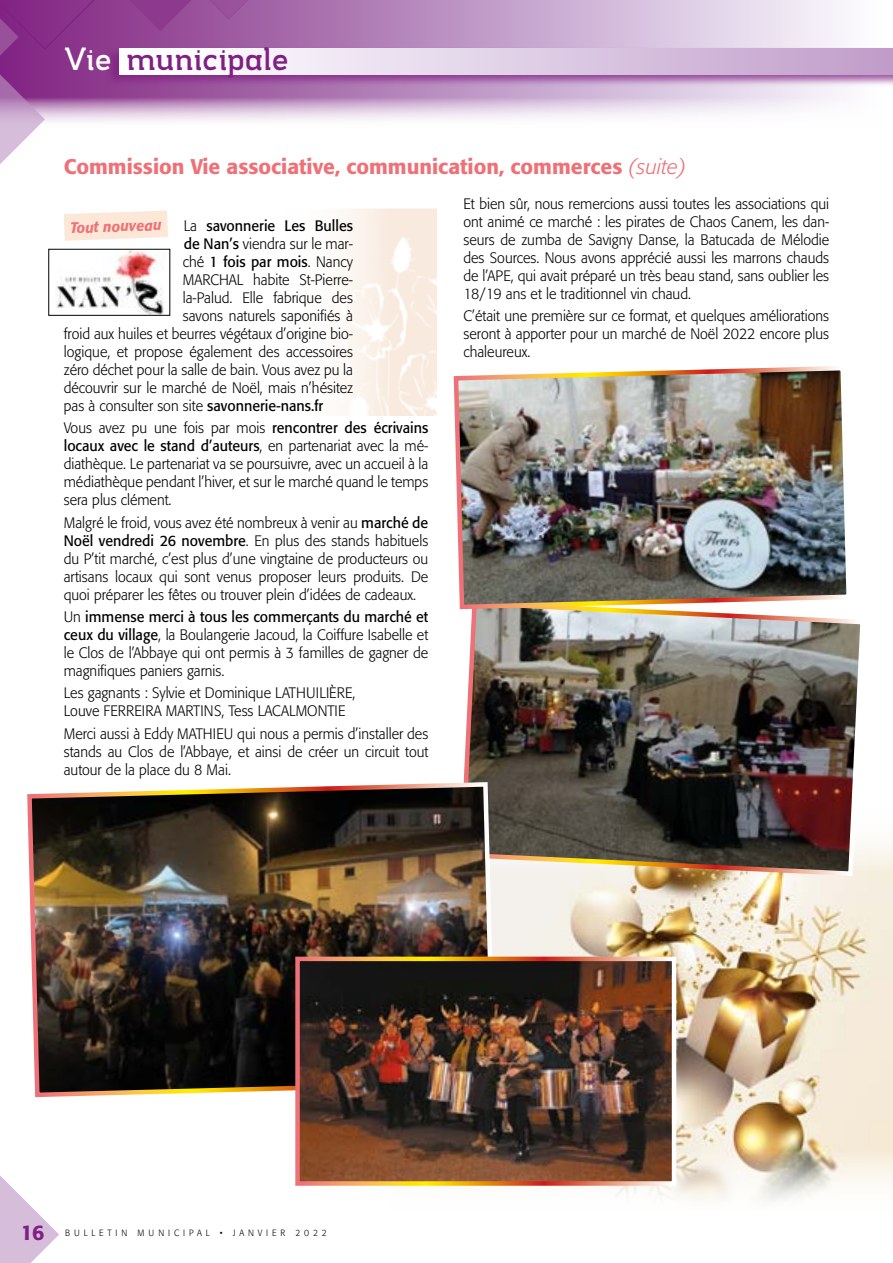
<style>
.page{position:relative;width:893px;height:1263px;background:#fff}
.page>*{position:absolute;margin:0;border:0;box-sizing:border-box;transform-origin:0 0}
.t1{font:30px "Musket";color:#7f2082}
.t2{font:500 21px "Formata";color:#ee7177}
.t3{font:500 21px "Formata";color:#7f2082}
.t4{font:300 15px/18px "Formata";color:#000;text-align:justify;scale:.95 1}
.t5{font:15px "Formata";color:#000;scale:.95 1}
.t6{font:italic 500 15px "Formata";color:#ee7177;scale:.95 1}
.t7{font:300 9px "Formata";letter-spacing:.45em;color:#000;scale:.95 1}
.s1{color:#fff}
.s2{font-weight:300;font-style:italic}
.s3{font-weight:300}
.s4{font-weight:400}
</style>
<div class="page">
<img style="left:498px;top:843px;width:395px;height:358px">
<img style="left:342px;top:209px;width:95px;height:206px">
<svg style="left:0;top:1175px;width:59px;height:88px"></svg>
<svg style="left:0;top:0;width:854px;height:122px;background:#ccacd1"></svg>
<div style="left:106px;top:47px;width:787px;height:39px;background:#7f2082;opacity:.75"></div>
<div style="left:119px;top:49px;width:774px;height:25px;background:linear-gradient(to right,#fff,#c09dcb)"></div>
<svg style="left:129px;top:0;width:168px;height:31px;background:#99529b"></svg>
<svg style="left:0;top:0;width:108px;height:56px;background:#883189"></svg>
<svg style="left:0;top:62px;width:45px;height:102px"></svg>
<svg style="left:892px;top:47px;width:1px;height:39px"></svg>
<img style="left:56px;top:251px;width:108px;height:63px">
<div style="left:48px;top:249px;width:122px;height:67px;border:1px solid #010202"></div>
<svg style="left:64px;top:210px;width:104px;height:31px;background:#fdebdd"></svg>
<img style="left:463px;top:611px;width:404px;height:267px">
<img style="left:27px;top:780px;width:471px;height:318px">
<img style="left:300px;top:962px;width:371px;height:219px">
<div style="left:295px;top:957px;width:381px;height:229px;border:4px solid #fff"></div>
<img style="left:453px;top:366px;width:394px;height:245px">
<h1 class="t1" style="left:64px;top:41px;width:226px"><span class="s1">Vie</span> municipale</h1>
<h2 class="t2" style="left:64px;top:154px;width:624px">Commission Vie associative, communication, commerces <span class="s2">(suite)</span></h2>
<p class="t5" style="left:184px;top:217px;width:180px"><span class="s3">La</span> savonnerie Les Bulles</p>
<p class="t4" style="left:184px;top:235px;width:180px"><span class="s4">de Nan’s</span> viendra sur le mar-</p>
<p class="t5" style="left:183px;top:253px;width:181px"><span class="s3">ché</span> 1 fois par mois<span class="s3">. Nancy</span></p>
<p class="t4" style="left:183px;top:271px;width:181px">MARCHAL habite St-Pierre-</p>
<p class="t4" style="left:183px;top:289px;width:181px">la-Palud. Elle fabrique des</p>
<p class="t4" style="left:183px;top:307px;width:181px">savons naturels saponifiés à</p>
<p class="t4" style="left:64px;top:325px;width:306px">froid aux huiles et beurres végétaux d’origine bio-</p>
<p class="t4" style="left:64px;top:343px;width:306px">logique, et propose également des accessoires</p>
<p class="t4" style="left:64px;top:361px;width:306px">zéro déchet pour la salle de bain. Vous avez pu la</p>
<p class="t4" style="left:64px;top:379px;width:306px">découvrir sur le marché de Noël, mais n’hésitez</p>
<p class="t4" style="left:64px;top:397px;width:275px">pas à consulter son site <span class="s4">savonnerie-nans.fr</span></p>
<p class="t4" style="left:64px;top:419px;width:385px">Vous avez pu une fois par mois <span class="s4">rencontrer des écrivains locaux avec le stand d’auteurs</span>, en partenariat avec la mé&shy;diathèque. Le partenariat va se poursuivre, avec un accueil à la médiathèque pendant l’hiver, et sur le marché quand le temps sera plus clément.</p>
<p class="t4" style="left:64px;top:514px;width:385px">Malgré le froid, vous avez été nombreux à venir au <span class="s4">marché de Noël vendredi 26 novembre</span>. En plus des stands habituels du P’tit marché, c’est plus d’une vingtaine de producteurs ou artisans locaux qui sont venus proposer leurs produits. De quoi préparer les fêtes ou trouver plein d’idées de cadeaux.</p>
<p class="t4" style="left:64px;top:608px;width:385px">Un <span class="s4">immense merci à tous les commerçants du marché et ceux du village</span>, la Boulangerie Jacoud, la Coiffure Isabelle et le Clos de l’Abbaye qui ont permis à 3 familles de gagner de magnifiques paniers garnis.</p>
<p class="t4" style="left:64px;top:684px;width:308px">Les gagnants : Sylvie et Dominique LATHUILIÈRE,<br>Louve FERREIRA MARTINS, Tess LACALMONTIE</p>
<p class="t4" style="left:64px;top:724px;width:385px">Merci aussi à Eddy MATHIEU qui nous a permis d’installer des stands au Clos de l’Abbaye, et ainsi de créer un circuit tout autour de la place du 8 Mai.</p>
<p class="t6" style="left:70px;top:219px;width:97px;rotate:-2deg">Tout nouveau</p>
<p class="t4" style="left:463px;top:195px;width:386px">Et bien sûr, nous remercions aussi toutes les associations qui ont animé ce marché : les pirates de Chaos Canem, les dan&shy;seurs de zumba de Savigny Danse, la Batucada de Mélodie des Sources. Nous avons apprécié aussi les marrons chauds de l’APE, qui avait préparé un très beau stand, sans oublier les 18/19 ans et le traditionnel vin chaud.</p>
<p class="t4" style="left:463px;top:307px;width:386px">C’était une première sur ce format, et quelques améliorations seront à apporter pour un marché de Noël 2022 encore plus chaleureux.</p>
<h2 class="t3" style="left:21px;top:1219px;width:25px">16</h2>
<p class="t7" style="left:65px;top:1228px;width:277px">BULLETIN MUNICIPAL • JANVIER 2022</p>
</div>
